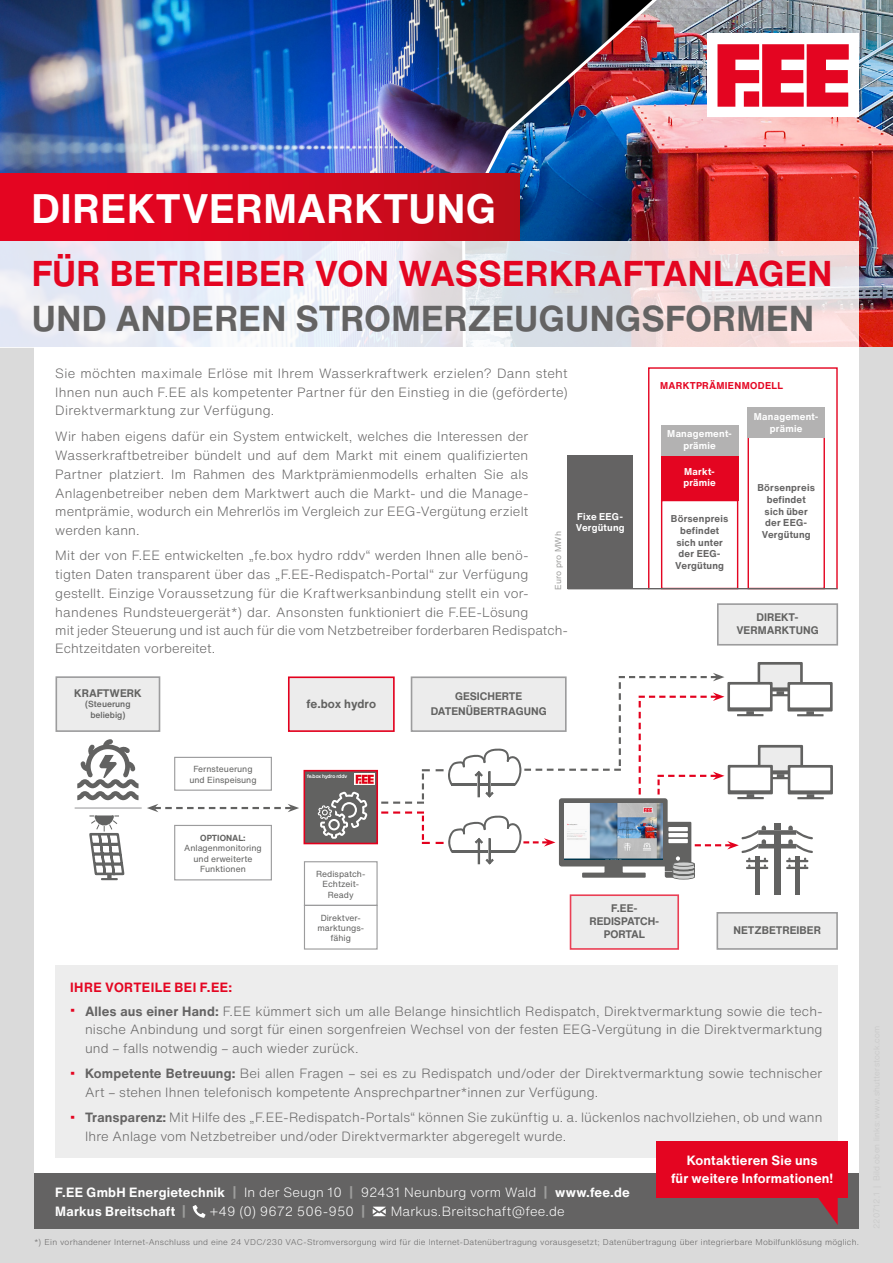
<style>
.page{position:relative;width:893px;height:1263px;background:#dadada}
.page>*{position:absolute;margin:0;border:0;box-sizing:border-box;transform-origin:0 0}
.t1{font:700 40.5px "Helvetica Now Text";letter-spacing:.02em;color:#fff}
.t2{font:700 35.4px "Helvetica Now Text";letter-spacing:.01em;color:#646363}
.t3{font:700 35.25px "Helvetica Now Text";letter-spacing:.01em;color:#e40521}
.t4{font:300 13.2px/18.8px "Helvetica Now Text";letter-spacing:.01em;color:#646363;text-align:justify}
.t5{font:700 13.2px/18.8px "Helvetica Now Text";letter-spacing:.015em;color:#fff}
.t6{font:300 13.2px "Helvetica Now Text";letter-spacing:.01em;color:#fff}
.t7{font:700 13.2px "Helvetica Now Text";letter-spacing:.03em;color:#e40521}
.t8{font:700 11.85px "Helvetica Now Text";color:#626261}
.t9{font:700 10.8px/13px "Helvetica Now Text";color:#626261;text-align:center}
.t10{font:700 9.75px/11.7px "Helvetica Now Text";letter-spacing:.02em;color:#646363;text-align:center}
.t11{font:700 9.75px/11.7px "Helvetica Now Text";letter-spacing:.02em;color:#fff}
.t12{font:700 9.75px "Helvetica Now Text";letter-spacing:.035em;color:#e40521}
.t13{font:8.7px/10.4px "Helvetica Now Text";color:#626261;text-align:center}
.t14{font:500 8.7px/10.4px "Helvetica Now Text";color:#626261;text-align:center}
.t15{font:700 8.7px "Helvetica Now Text";color:#626261}
.t16{font:8.55px "Helvetica Now Text";letter-spacing:.025em;color:#9d9d9c}
.t17{font:300 8.25px "Helvetica Now Text";letter-spacing:.025em;color:#646363}
.t18{font:700 5.1px "Helvetica Now Display";letter-spacing:-.025em;color:#fff}
.s1{font-weight:500;color:#e40521}
.s2{font-weight:700}
.s3{color:#9d9d9c}
.s4{font-weight:300}
.s5{font-weight:700;color:#9d9d9c}
</style>
<div class="page">
<div style="left:34px;top:34px;width:825px;height:1195px;background:#fff"></div>
<img style="left:703px;top:0;width:190px;height:347px">
<img style="left:0;top:0;width:460px;height:173px">
<img style="left:460px;top:0;width:243px;height:241px">
<div style="left:34px;top:1173px;width:825px;height:56px;background:#646363"></div>
<div style="left:707px;top:34px;width:152px;height:83px;background:#fff"></div>
<svg style="left:717px;top:44px;width:132px;height:63px"></svg>
<svg style="left:373px;top:1206px;width:13px;height:10px"></svg>
<svg style="left:193px;top:1205px;width:12px;height:13px"></svg>
<div style="left:0;top:173px;width:519px;height:68px;background:linear-gradient(to right,#ec0323,#bf0d1a)"></div>
<div style="left:304px;top:771px;width:73px;height:72px;background:#626261"></div>
<svg style="left:318px;top:791px;width:49px;height:48px"></svg>
<img style="left:355px;top:774px;width:19px;height:10px">
<div style="left:303px;top:770px;width:75px;height:74px;border:2px solid #e3001d"></div>
<svg style="left:77px;top:739px;width:62px;height:61px"></svg>
<div style="left:56px;top:677px;width:103px;height:54px;background:#ececec"></div>
<div style="left:55px;top:676px;width:105px;height:56px;border:2px solid #9c9c9d"></div>
<div style="left:289px;top:677px;width:105px;height:54px;background:#ececec"></div>
<div style="left:288px;top:676px;width:107px;height:56px;border:2px solid #e3001d"></div>
<div style="left:570px;top:895px;width:108px;height:54px;background:#ececec"></div>
<div style="left:570px;top:894px;width:109px;height:56px;border:2px solid #ea4055"></div>
<div style="left:718px;top:604px;width:119px;height:41px;background:#ececec"></div>
<div style="left:717px;top:604px;width:121px;height:41px;border:2px solid #9c9c9d"></div>
<div style="left:717px;top:913px;width:120px;height:36px;background:#ececec"></div>
<div style="left:716px;top:912px;width:122px;height:38px;border:2px solid #9c9c9d"></div>
<div style="left:174px;top:757px;width:98px;height:34px;border:1px solid #9c9c9d"></div>
<div style="left:174px;top:825px;width:98px;height:55px;border:1px solid #9c9c9d"></div>
<svg style="left:147px;top:804px;width:152px;height:8px"></svg>
<div style="left:304px;top:861px;width:74px;height:45px;border:1px solid #9c9c9d"></div>
<div style="left:304px;top:905px;width:74px;height:44px;border:1px solid #9c9c9d"></div>
<hr style="left:755px;top:856px;width:4px;height:39px;background:#626261">
<hr style="left:795px;top:856px;width:4px;height:39px;background:#626261">
<div style="left:774px;top:848px;width:6px;height:47px;background:#626261"></div>
<div style="left:673px;top:874px;width:22px;height:5px;border:1px solid #626362;border-radius:50%"></div>
<svg style="left:673px;top:874px;width:21px;height:5px"></svg>
<svg style="left:89px;top:815px;width:36px;height:65px"></svg>
<hr style="left:75px;top:807px;width:67px;height:1px;background:#9c9c9d">
<svg style="left:381px;top:662px;width:452px;height:216px"></svg>
<div style="left:55px;top:965px;width:782px;height:193px;background:#ededed"></div>
<svg style="left:0;top:241px;width:859px;height:107px"></svg>
<div style="left:568px;top:455px;width:65px;height:134px;background:#646363"></div>
<div style="left:661px;top:456px;width:77px;height:45px;background:#e40521"></div>
<div style="left:661px;top:425px;width:77px;height:30px;background:#b3b2b2"></div>
<svg style="left:660px;top:499px;width:79px;height:89px"></svg>
<svg style="left:747px;top:438px;width:78px;height:150px"></svg>
<div style="left:648px;top:367px;width:190px;height:223px;border:1px solid #e40521"></div>
<hr style="left:568px;top:588px;width:269px;height:1px;background:#646363">
<svg style="left:818px;top:1198px;width:20px;height:27px"></svg>
<div style="left:656px;top:1141px;width:192px;height:57px;background:#e40521"></div>
<div style="left:747px;top:407px;width:78px;height:31px;background:#b3b2b2"></div>
<h1 class="t1" style="left:32px;top:178px;width:466px">DIREKTVERMARKTUNG</h1>
<h3 class="t3" style="left:32px;top:246px;width:802px">FÜR BETREIBER VON WASSERKRAFTANLAGEN</h3>
<h2 class="t2" style="left:32px;top:291px;width:784px">UND ANDEREN STROMERZEUGUNGSFORMEN</h2>
<p class="t4" style="left:55px;top:363px;width:514px">Sie möchten maximale Erlöse mit Ihrem Wasserkraftwerk erzielen? Dann steht Ihnen nun auch F.EE als kompetenter Partner für den Einstieg in die (geförderte)<br>Direktvermarktung zur Verfügung.</p>
<p class="t4" style="left:55px;top:427px;width:475px">Wir haben eigens dafür ein System entwickelt, welches die Interessen der Wasserkraftbetreiber bündelt und auf dem Markt mit einem qualifizierten Partner platziert. Im Rahmen des Marktprämienmodells erhalten Sie als Anlagenbetreiber neben dem Marktwert auch die Markt- und die Manage&shy;mentprämie, wodurch ein Mehrerlös im Vergleich zur EEG-Vergütung erzielt werden kann.</p>
<p class="t4" style="left:55px;top:546px;width:514px;text-align:left">Mit der von F.EE entwickelten „fe.box hydro rddv“ werden Ihnen alle benö-<br>tigten Daten transparent über das „F.EE-Redispatch-Portal“ zur Verfügung gestellt. Einzige Voraussetzung für die Kraftwerksanbindung stellt ein vor&shy;handenes Rundsteuergerät*) dar. Ansonsten funktioniert die F.EE-Lösung<br>mit jeder Steuerung und ist auch für die vom Netzbetreiber forderbaren Redispatch-Echtzeitdaten vorbereitet.</p>
<p class="t16" style="left:552px;top:590px;width:60px;rotate:-90deg">Euro pro MWh</p>
<p class="t11" style="left:576px;top:510px;width:50px">Fixe EEG-<br>Vergütung</p>
<p class="t9" style="left:74px;top:686px;width:69px">KRAFTWERK</p>
<p class="t14" style="left:85px;top:699px;width:47px">(Steuerung beliebig)</p>
<p class="t8" style="left:307px;top:695px;width:71px">fe.box hydro</p>
<p class="t9" style="left:431px;top:689px;width:117px;line-height:14.2px">GESICHERTE<br>DATENÜBERTRAGUNG</p>
<p class="t13" style="left:189px;top:764px;width:69px">Fernsteuerung und Einspeisung</p>
<p class="t18" style="left:307px;top:772px;width:42px">fe.box hydro rddv</p>
<p class="t12" style="left:660px;top:378px;width:124px">MARKTPRÄMIENMODELL</p>
<p class="t11" style="left:667px;top:428px;width:66px;text-align:center">Management&shy;prämie</p>
<p class="t11" style="left:683px;top:465px;width:34px">Markt&shy;prämie</p>
<p class="t10" style="left:671px;top:513px;width:59px">Börsenpreis befindet sich unter der EEG-<br>Vergütung</p>
<p class="t11" style="left:754px;top:410px;width:66px;text-align:center">Management&shy;prämie</p>
<p class="t10" style="left:757px;top:482px;width:59px">Börsenpreis befindet sich über der EEG-<br>Vergütung</p>
<p class="t9" style="left:736px;top:610px;width:84px">DIREKT-<br>VERMARKTUNG</p>
<p class="t15" style="left:200px;top:831px;width:47px">OPTIONAL:</p>
<p class="t13" style="left:184px;top:843px;width:79px">Anlagenmonitoring und erweiterte<br>Funktionen</p>
<p class="t13" style="left:316px;top:868px;width:51px">Redispatch-<br>Echtzeit-<br>Ready</p>
<p class="t13" style="left:317px;top:912px;width:48px">Direktver&shy;marktungs&shy;fähig</p>
<p class="t9" style="left:589px;top:902px;width:71px">F.EE-<br>REDISPATCH-<br>PORTAL</p>
<p class="t9" style="left:733px;top:923px;width:89px">NETZBETREIBER</p>
<p class="t7" style="left:70px;top:977px;width:163px">IHRE VORTEILE BEI F.EE:</p>
<p class="t4" style="left:85px;top:1001px;width:739px;text-indent:-15px"><span class="s1">•</span> <span class="s2">Alles aus einer Hand:</span> F.EE kümmert sich um alle Belange hinsichtlich Redispatch, Direktvermarktung sowie die tech&shy;nische Anbindung und sorgt für einen sorgenfreien Wechsel von der festen EEG-Vergütung in die Direktvermarktung und – falls notwendig – auch wieder zurück.</p>
<p class="t4" style="left:85px;top:1064px;width:739px;text-indent:-15px"><span class="s1">•</span> <span class="s2">Kompetente Betreuung:</span> Bei allen Fragen – sei es zu Redispatch und/oder der Direktvermarktung sowie technischer<br>Art – stehen Ihnen telefonisch kompetente Ansprechpartner*innen zur Verfügung.</p>
<p class="t4" style="left:85px;top:1108px;width:739px;text-indent:-15px"><span class="s1">•</span> <span class="s2">Transparenz:</span> Mit Hilfe des „F.EE-Redispatch-Portals“ können Sie zukünftig u. a. lückenlos nachvollziehen, ob und wann<br>Ihre Anlage vom Netzbetreiber und/oder Direktvermarkter abgeregelt wurde.</p>
<p class="t5" style="left:55px;top:1183px;width:576px">F.EE GmbH Energietechnik <span class="s3">|</span> <span class="s4">In der Seugn 10</span> <span class="s3">|</span> <span class="s4">92431 Neunburg vorm Wald</span> <span class="s3">|</span> www.fee.de<br>Markus Breitschaft <span class="s3">|</span></p>
<p class="t6" style="left:210px;top:1201px;width:157px">+49 (0) 9672 506-950 <span class="s5">|</span></p>
<p class="t6" style="left:391px;top:1201px;width:175px">Markus.Breitschaft@fee.de</p>
<p class="t5" style="left:671px;top:1150px;width:164px;text-align:center">Kontaktieren Sie uns<br>für weitere Informationen!</p>
<p class="t17" style="left:34px;top:1236px;width:826px">*) Ein vorhandener Internet-Anschluss und eine 24 VDC/230 VAC-Stromversorgung wird für die Internet-Datenübertragung vorausgesetzt; Datenübertragung über integrierbare Mobilfunklösung möglich.</p>
</div>
